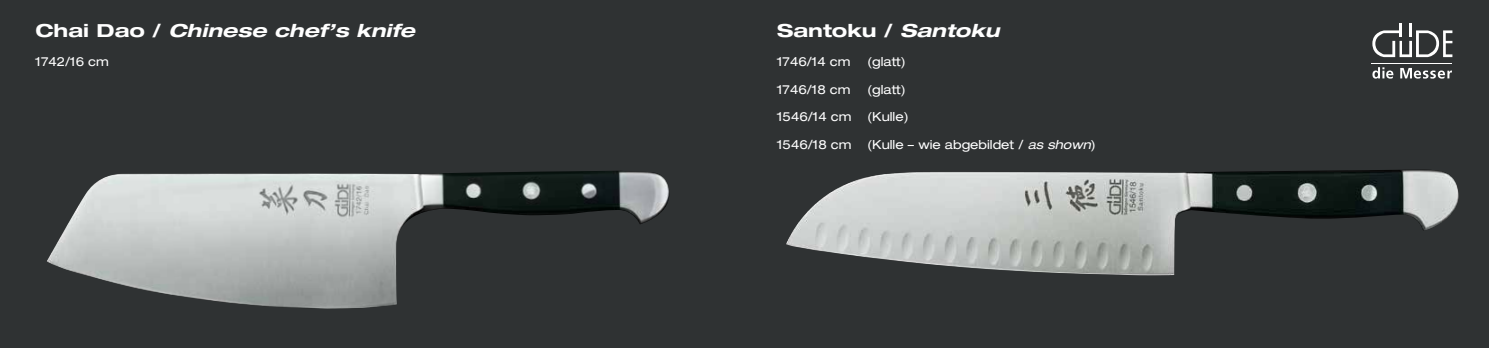
<style>
.page{position:relative;width:1489px;height:348px;background:#fff}
.page>*{position:absolute;margin:0;border:0;box-sizing:border-box;transform-origin:0 0}
.t1{font:italic 700 expanded 18px "Helvetica Neue LT Std";color:#fff;scale:1.11 1}
.t2{font:700 expanded 18px "Helvetica Neue LT Std";color:#fff;scale:1.11 1}
.t3{font:expanded 12.5px "Helvetica Neue LT Std";color:#fff}
.s1{font-style:normal}
.s2{font-style:italic}
</style>
<div class="page">
<div style="left:737px;top:0;width:751px;height:347px;background:#2f3233"></div>
<img style="left:786px;top:169px;width:672px;height:106px">
<div style="left:0;top:0;width:744px;height:347px;background:#2f3233"></div>
<img style="left:47px;top:170px;width:622px;height:138px">
<hr style="left:1371px;top:63px;width:81px;height:1px;background:#fff">
<svg style="left:1372px;top:23px;width:80px;height:34px"></svg>
<svg style="left:1372px;top:67px;width:21px;height:11px"></svg>
<svg style="left:1400px;top:68px;width:51px;height:10px"></svg>
<h1 class="t1" style="left:35px;top:20px;width:343px"><span class="s1">Chai Dao /</span> Chinese chef’s knife</h1>
<p class="t3" style="left:35px;top:54px;width:75px">1742/16 cm</p>
<h1 class="t2" style="left:777px;top:20px;width:202px">Santoku / <span class="s2">Santoku</span></h1>
<p class="t3" style="left:777px;top:54px;width:75px">1746/14 cm</p>
<p class="t3" style="left:867px;top:54px;width:40px">(glatt)</p>
<p class="t3" style="left:777px;top:81px;width:75px">1746/18 cm</p>
<p class="t3" style="left:867px;top:81px;width:40px">(glatt)</p>
<p class="t3" style="left:777px;top:109px;width:76px">1546/14 cm</p>
<p class="t3" style="left:867px;top:109px;width:43px">(Kulle)</p>
<p class="t3" style="left:777px;top:136px;width:76px">1546/18 cm</p>
<p class="t3" style="left:867px;top:136px;width:230px">(Kulle – wie abgebildet / <span class="s2">as shown</span>)</p>
</div>
